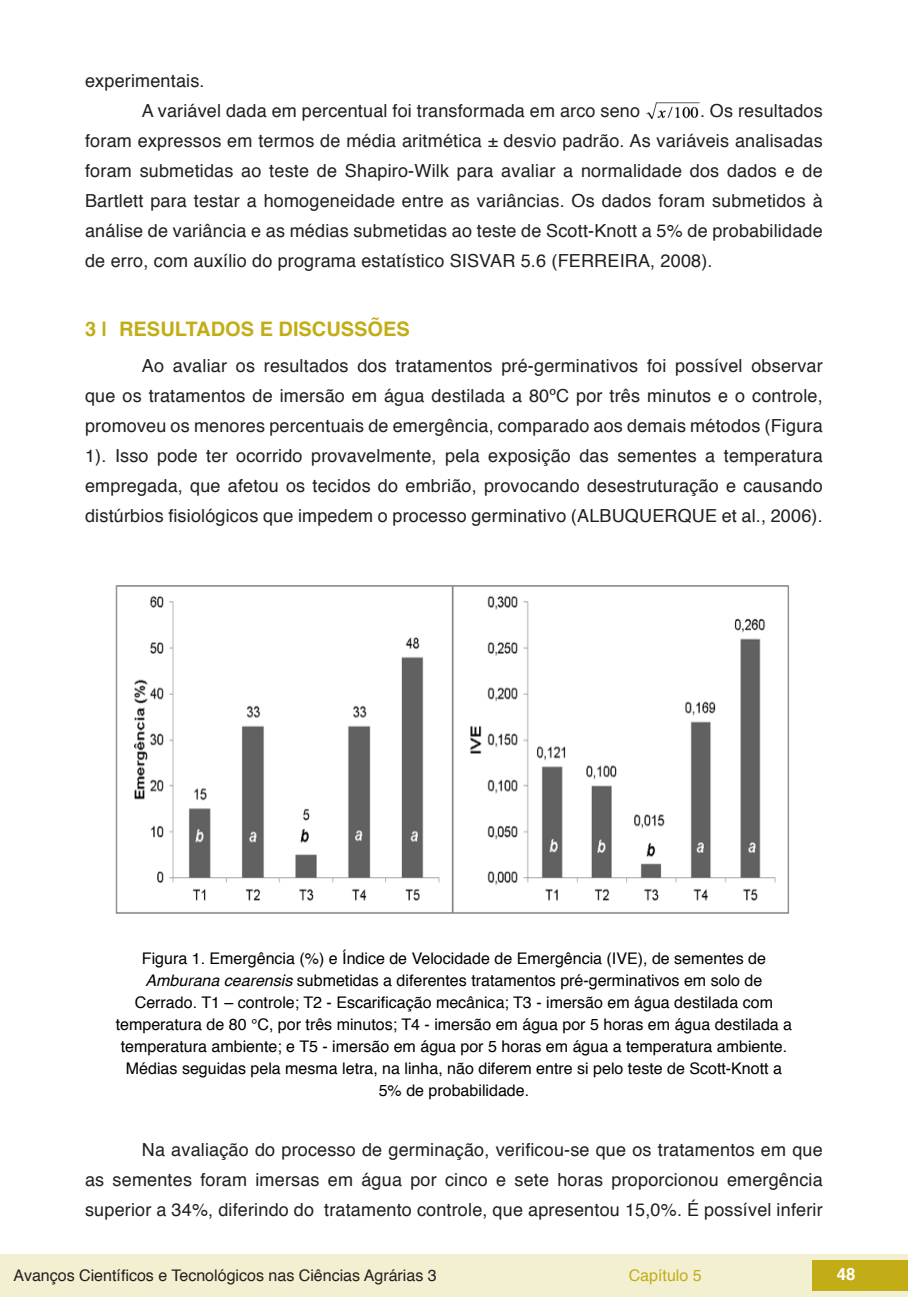
<style>
.page{position:relative;width:908px;height:1304px;background:#fff}
.page>*{position:absolute;margin:0;border:0;box-sizing:border-box;transform-origin:0 0}
.t1{font:700 20px "Helvetica";color:#c3ad17}
.txt{font:18px/30px "Helvetica";letter-spacing:.01em;color:#231f20;text-align:justify}
.t2{font:700 16.8px "Helvetica";color:#fff}
.info_tab_graf_imag{font:16px/22px "Helvetica";color:#000;text-align:center}
.t3{font:16px "Helvetica";color:#231f20}
.t4{font:16px "Helvetica";color:#c3ad17}
.s1{font-style:italic}
</style>
<div class="page">
<div style="left:0;top:1254px;width:906px;height:43px;background:#f3efd1"></div>
<div style="left:812px;top:1261px;width:95px;height:30px;background:#c3ad17"></div>
<img style="left:646px;top:102px;width:53px;height:18px">
<img style="left:115px;top:585px;width:674px;height:329px">
<p class="txt" style="left:85px;top:66px;width:121px">experimentais.</p>
<p class="txt" style="left:142px;top:96px;width:499px">A variável dada em percentual foi transformada em arco seno</p>
<p class="txt" style="left:85px;top:96px;width:739px;text-indent:614px">. Os resultados foram expressos em termos de média aritmética ± desvio padrão. As variáveis analisadas foram submetidas ao teste de Shapiro-Wilk para avaliar a normalidade dos dados e de Bartlett para testar a homogeneidade entre as variâncias. Os dados foram submetidos à análise de variância e as médias submetidas ao teste de Scott-Knott a 5% de probabilidade de erro, com auxílio do programa estatístico SISVAR 5.6 (FERREIRA, 2008).</p>
<p class="t1" style="left:85px;top:313px;width:326px">3 | RESULTADOS E DISCUSSÕES</p>
<p class="txt" style="left:85px;top:351px;width:738px;text-indent:57px">Ao avaliar os resultados dos tratamentos pré-germinativos foi possível observar que os tratamentos de imersão em água destilada a 80ºC por três minutos e o controle, promoveu os menores percentuais de emergência, comparado aos demais métodos (Figura 1). Isso pode ter ocorrido provavelmente, pela exposição das sementes a temperatura empregada, que afetou os tecidos do embrião, provocando desestruturação e causando distúrbios fisiológicos que impedem o processo germinativo (ALBUQUERQUE et al., 2006).</p>
<p class="info_tab_graf_imag" style="left:116px;top:948px;width:677px">Figura 1. Emergência (%) e Índice de Velocidade de Emergência (IVE), de sementes de <span class="s1">Amburana cearensis</span> submetidas a diferentes tratamentos pré-germinativos em solo de Cerrado. T1 – controle; T2 - Escarificação mecânica; T3 - imersão em água destilada com temperatura de 80 °C, por três minutos; T4 - imersão em água por 5 horas em água destilada a temperatura ambiente; e T5 - imersão em água por 5 horas em água a temperatura ambiente.<br>Médias seguidas pela mesma letra, na linha, não diferem entre si pelo teste de Scott-Knott a 5% de probabilidade.</p>
<p class="txt" style="left:85px;top:1135px;width:738px;text-indent:57px">Na avaliação do processo de germinação, verificou-se que os tratamentos em que as sementes foram imersas em água por cinco e sete horas proporcionou emergência superior a 34%, diferindo do tratamento controle, que apresentou 15,0%. É possível inferir</p>
<p class="t3" style="left:14px;top:1263px;width:424px">Avanços Científicos e Tecnológicos nas Ciências Agrárias 3</p>
<p class="t4" style="left:628px;top:1263px;width:74px">Capítulo 5</p>
<p class="t2" style="left:836px;top:1261px;width:20px">48</p>
</div>
